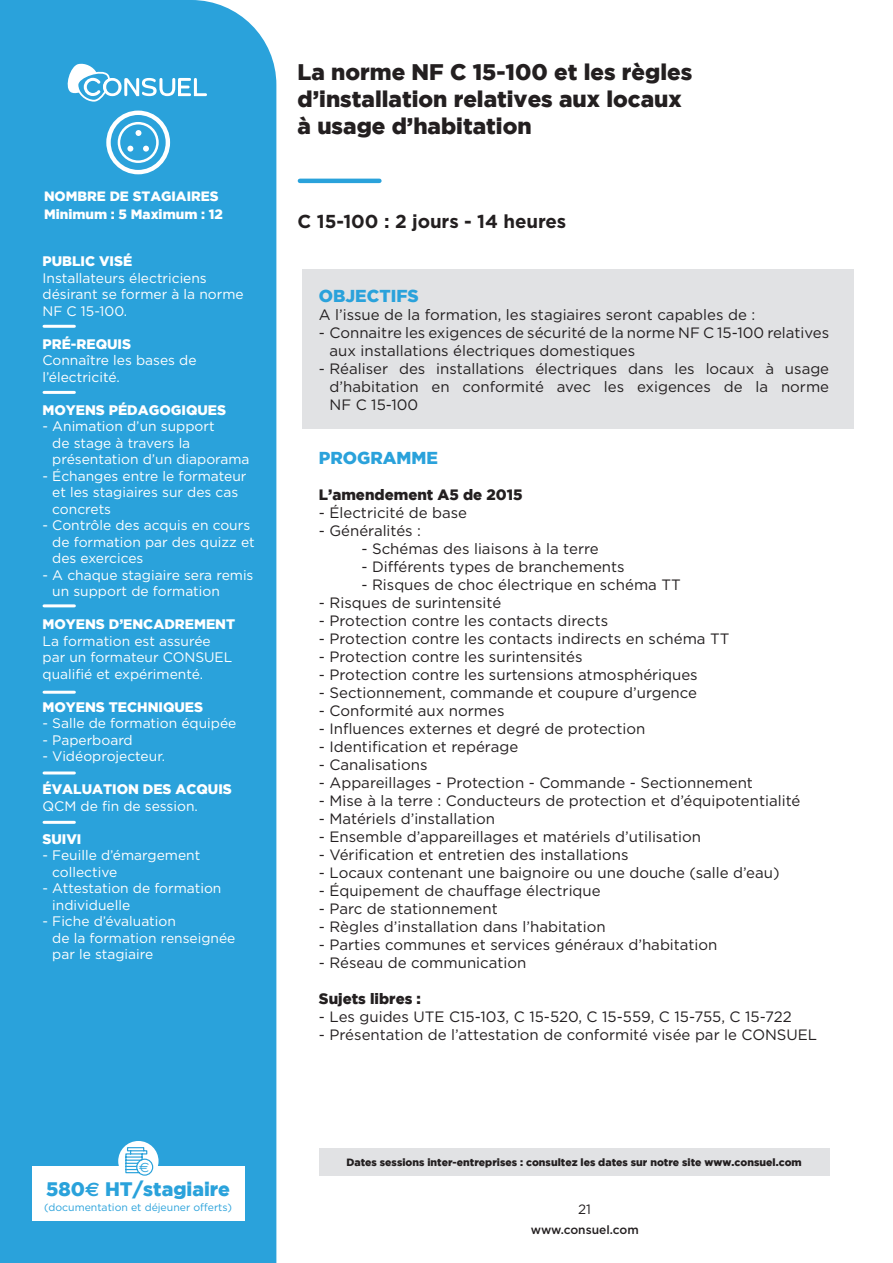
<style>
.page{position:relative;width:893px;height:1263px;background:#fff}
.page>*{position:absolute;margin:0;border:0;box-sizing:border-box;transform-origin:0 0}
.t1{font:900 22.5px/27px "Gotham";color:#231f20}
.t2{font:900 19.5px "Gotham";color:#2aa2db}
.t3{font:700 18.75px "Gotham";letter-spacing:-.005em;color:#231f20}
.t4{font:900 17.25px "Gotham";color:#2aa2db}
.t5{font:15px/18px "Gotham";color:#231f20}
.t6{font:900 15px "Gotham";color:#231f20}
.t7{font:13.8px/16.5px "Gotham";color:#fff}
.t8{font:900 13.8px "Gotham";color:#fff}
.t9{font:900 13.5px/18px "Gotham";color:#fff}
.t10{font:13.5px "Gotham";color:#231f20}
.t11{font:13.5px "Euro Sans";color:#2aa2db}
.t12{font:500 12px "Gotham";color:#231f20}
.t13{font:900 10.5px "Gotham";color:#231f20}
.t14{font:10.5px "Gotham";color:#2aa2db}
.s1{font-family:"Euro Sans";font-weight:700}
</style>
<div class="page">
<div style="left:0;top:0;width:276px;height:1263px;background:#2aa2db"></div>
<div style="left:302px;top:270px;width:551px;height:159px;background:#e1e2e4"></div>
<hr style="left:300px;top:179px;width:79px;height:4px;background:#2aa2db">
<svg style="left:64px;top:63px;width:143px;height:40px"></svg>
<svg style="left:109px;top:113px;width:59px;height:59px;background:#49afe0"></svg>
<div style="left:106px;top:111px;width:64px;height:63px;border:4px solid #fff;border-radius:50%"></div>
<div style="left:118px;top:122px;width:41px;height:41px;border:3px solid #fff;border-radius:50%"></div>
<svg style="left:136px;top:130px;width:5px;height:6px"></svg>
<svg style="left:127px;top:146px;width:6px;height:6px"></svg>
<svg style="left:143px;top:146px;width:6px;height:6px"></svg>
<hr style="left:44px;top:325px;width:30px;height:3px;background:#fff">
<hr style="left:44px;top:391px;width:30px;height:3px;background:#fff">
<hr style="left:44px;top:604px;width:30px;height:3px;background:#fff">
<hr style="left:44px;top:771px;width:30px;height:3px;background:#fff">
<hr style="left:44px;top:691px;width:30px;height:3px;background:#fff">
<hr style="left:44px;top:821px;width:30px;height:3px;background:#fff">
<div style="left:319px;top:1148px;width:510px;height:27px;background:#e1e2e4"></div>
<div style="left:32px;top:1166px;width:212px;height:54px;background:#fff"></div>
<div style="left:118px;top:1141px;width:41px;height:40px;background:#fff;border-radius:50%"></div>
<svg style="left:125px;top:1146px;width:29px;height:30px"></svg>
<hr style="left:0;top:0;width:202px;height:1px;background:#2aa2db">
<p class="t9" style="left:44px;top:187px;width:180px">NOMBRE DE STAGIAIRES<br>Minimum : 5 Maximum : 12</p>
<p class="t8" style="left:43px;top:253px;width:91px">PUBLIC VISÉ</p>
<p class="t7" style="left:43px;top:269px;width:203px">Installateurs électriciens désirant se former à la norme<br>NF C 15-100.</p>
<p class="t8" style="left:43px;top:336px;width:90px">PRÉ-REQUIS</p>
<p class="t7" style="left:43px;top:352px;width:156px">Connaître les bases de l’électricité.</p>
<p class="t8" style="left:43px;top:402px;width:185px">MOYENS PÉDAGOGIQUES</p>
<p class="t7" style="left:52px;top:418px;width:199px;text-indent:-10px">- Animation d’un support<br>de stage à travers la présentation d’un diaporama</p>
<p class="t7" style="left:52px;top:467px;width:196px;text-indent:-10px">- Échanges entre le formateur et les stagiaires sur des cas concrets</p>
<p class="t7" style="left:52px;top:517px;width:204px;text-indent:-10px">- Contrôle des acquis en cours de formation par des quizz et des exercices</p>
<p class="t7" style="left:52px;top:566px;width:203px;text-indent:-10px">- A chaque stagiaire sera remis un support de formation</p>
<p class="t8" style="left:43px;top:616px;width:194px">MOYENS D’ENCADREMENT</p>
<p class="t7" style="left:43px;top:632px;width:191px">La formation est assurée par un formateur CONSUEL qualifié et expérimenté.</p>
<p class="t8" style="left:43px;top:699px;width:162px">MOYENS TECHNIQUES</p>
<p class="t7" style="left:43px;top:715px;width:195px">- Salle de formation équipée</p>
<p class="t7" style="left:43px;top:731px;width:92px">- Paperboard</p>
<p class="t7" style="left:43px;top:748px;width:124px">- Vidéoprojecteur.</p>
<p class="t8" style="left:43px;top:781px;width:191px">ÉVALUATION DES ACQUIS</p>
<p class="t7" style="left:43px;top:797px;width:157px">QCM de fin de session.</p>
<p class="t8" style="left:43px;top:831px;width:40px">SUIVI</p>
<p class="t7" style="left:52px;top:847px;width:149px;text-indent:-10px">- Feuille d’émargement collective</p>
<p class="t7" style="left:52px;top:880px;width:171px;text-indent:-10px">- Attestation de formation individuelle</p>
<p class="t7" style="left:52px;top:913px;width:185px;text-indent:-10px">- Fiche d’évaluation<br>de la formation renseignée par le stagiaire</p>
<h1 class="t1" style="left:298px;top:58px;width:396px">La norme NF C 15-100 et les règles d’installation relatives aux locaux à usage d’habitation</h1>
<p class="t3" style="left:298px;top:209px;width:270px">C 15-100 : 2 jours - 14 heures</p>
<p class="t4" style="left:319px;top:286px;width:101px">OBJECTIFS</p>
<p class="t5" style="left:319px;top:305px;width:438px">A l’issue de la formation, les stagiaires seront capables de :</p>
<p class="t5" style="left:330px;top:323px;width:501px;text-indent:-11px">- Connaitre les exigences de sécurité de la norme NF C 15-100 relatives aux installations électriques domestiques</p>
<p class="t5" style="left:330px;top:359px;width:501px;text-align:justify;text-indent:-11px">- Réaliser des installations électriques dans les locaux à usage d’habitation en conformité avec les exigences de la norme NF C 15-100</p>
<p class="t4" style="left:319px;top:448px;width:121px">PROGRAMME</p>
<p class="t6" style="left:319px;top:486px;width:205px">L’amendement A5 de 2015</p>
<p class="t5" style="left:319px;top:503px;width:150px">- Électricité de base</p>
<p class="t5" style="left:319px;top:521px;width:104px">- Généralités :</p>
<p class="t5" style="left:361px;top:539px;width:239px">- Schémas des liaisons à la terre</p>
<p class="t5" style="left:361px;top:557px;width:265px">- Différents types de branchements</p>
<p class="t5" style="left:361px;top:575px;width:321px">- Risques de choc électrique en schéma TT</p>
<p class="t5" style="left:319px;top:593px;width:184px">- Risques de surintensité</p>
<p class="t5" style="left:319px;top:611px;width:291px">- Protection contre les contacts directs</p>
<p class="t5" style="left:319px;top:629px;width:412px">- Protection contre les contacts indirects en schéma TT</p>
<p class="t5" style="left:319px;top:647px;width:265px">- Protection contre les surintensités</p>
<p class="t5" style="left:319px;top:665px;width:380px">- Protection contre les surtensions atmosphériques</p>
<p class="t5" style="left:319px;top:683px;width:380px">- Sectionnement, commande et coupure d’urgence</p>
<p class="t5" style="left:319px;top:701px;width:187px">- Conformité aux normes</p>
<p class="t5" style="left:319px;top:719px;width:328px">- Influences externes et degré de protection</p>
<p class="t5" style="left:319px;top:737px;width:201px">- Identification et repérage</p>
<p class="t5" style="left:319px;top:755px;width:110px">- Canalisations</p>
<p class="t5" style="left:319px;top:773px;width:436px">- Appareillages - Protection - Commande - Sectionnement</p>
<p class="t5" style="left:319px;top:791px;width:483px">- Mise à la terre : Conducteurs de protection et d’équipotentialité</p>
<p class="t5" style="left:319px;top:809px;width:178px">- Matériels d’installation</p>
<p class="t5" style="left:319px;top:827px;width:384px">- Ensemble d’appareillages et matériels d’utilisation</p>
<p class="t5" style="left:319px;top:845px;width:311px">- Vérification et entretien des installations</p>
<p class="t5" style="left:319px;top:863px;width:462px">- Locaux contenant une baignoire ou une douche (salle d’eau)</p>
<p class="t5" style="left:319px;top:881px;width:283px">- Équipement de chauffage électrique</p>
<p class="t5" style="left:319px;top:899px;width:180px">- Parc de stationnement</p>
<p class="t5" style="left:319px;top:917px;width:288px">- Règles d’installation dans l’habitation</p>
<p class="t5" style="left:319px;top:935px;width:400px">- Parties communes et services généraux d’habitation</p>
<p class="t5" style="left:319px;top:953px;width:209px">- Réseau de communication</p>
<p class="t6" style="left:319px;top:990px;width:104px">Sujets libres :</p>
<p class="t5" style="left:319px;top:1007px;width:474px">- Les guides UTE C15-103, C 15-520, C 15-559, C 15-755, C 15-722</p>
<p class="t5" style="left:319px;top:1025px;width:500px">- Présentation de l’attestation de conformité visée par le CONSUEL</p>
<p class="t11" style="left:139px;top:1159px;width:12px">e</p>
<h2 class="t2" style="left:46px;top:1178px;width:185px">580<span class="s1">e</span> HT/stagiaire</h2>
<p class="t14" style="left:44px;top:1201px;width:189px">(documentation et déjeuner offerts)</p>
<p class="t13" style="left:346px;top:1156px;width:457px">Dates sessions inter-entreprises : consultez les dates sur notre site www.consuel.com</p>
<p class="t10" style="left:578px;top:1201px;width:14px">21</p>
<p class="t12" style="left:531px;top:1222px;width:109px">www.consuel.com</p>
</div>
